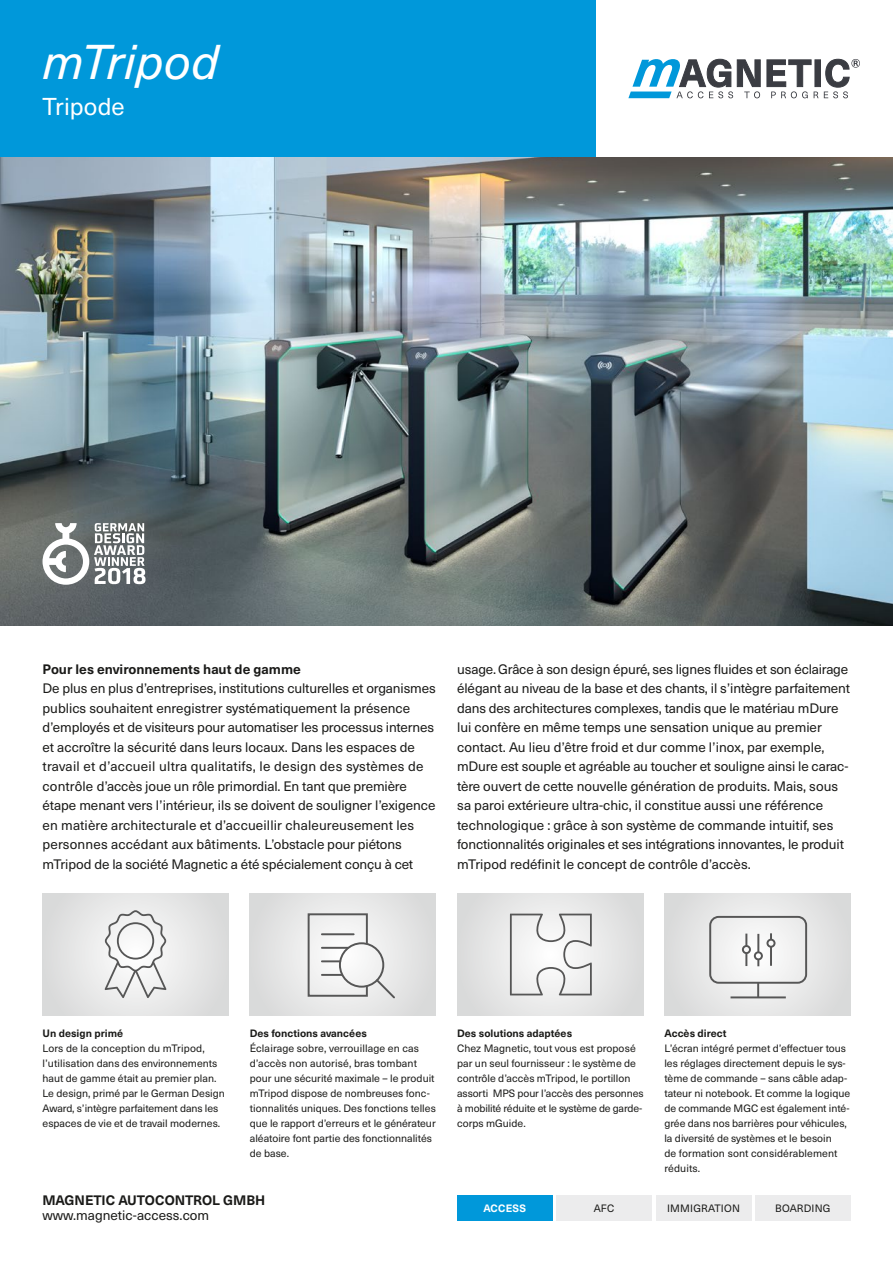
<style>
.page{position:relative;width:893px;height:1263px;background:#fff}
.page>*{position:absolute;margin:0;border:0;box-sizing:border-box;transform-origin:0 0}
.t1{font:italic 48px "Neue Haas Unica Pro";color:#fff}
.t2{font:24px "Neue Haas Unica Pro";color:#fff}
.t3{font:13.5px/19.5px "Neue Haas Unica Pro";letter-spacing:-.005em;color:#1a1a18}
.t4{font:700 13.5px "Neue Haas Unica Pro";color:#1a1a18}
.t5{font:10.5px/15px "Neue Haas Unica Pro";color:#1a1a18}
.t6{font:700 10.5px "Neue Haas Unica Pro";color:#1a1a18}
.t7{font:10.5px "Neue Haas Unica Pro";letter-spacing:.02em;color:#1a1a18}
.t8{font:700 10.5px "Neue Haas Unica Pro";letter-spacing:.02em;color:#fff}
</style>
<div class="page">
<div style="left:815px;top:60px;width:5px;height:27px;background:#3a3c42"></div>
<svg style="left:628px;top:59px;width:132px;height:39px"></svg>
<svg style="left:767px;top:60px;width:51px;height:38px"></svg>
<svg style="left:824px;top:59px;width:36px;height:39px"></svg>
<div style="left:0;top:0;width:595px;height:157px;background:#0098da"></div>
<div style="left:457px;top:1195px;width:95px;height:25px;background:#0098da"></div>
<div style="left:556px;top:1195px;width:96px;height:25px;background:#ececed"></div>
<div style="left:656px;top:1195px;width:95px;height:25px;background:#ececed"></div>
<div style="left:755px;top:1195px;width:95px;height:25px;background:#ececed"></div>
<img style="left:0;top:157px;width:893px;height:468px">
<svg style="left:43px;top:523px;width:102px;height:62px"></svg>
<div style="left:250px;top:893px;width:186px;height:122px;background:#e2e3e3"></div>
<svg style="left:307px;top:912px;width:88px;height:88px"></svg>
<hr style="left:322px;top:974px;width:20px;height:2px;background:#565656">
<div style="left:43px;top:893px;width:186px;height:122px;background:#e4e4e4"></div>
<svg style="left:105px;top:910px;width:61px;height:88px"></svg>
<div style="left:457px;top:893px;width:186px;height:122px;background:#e3e3e3"></div>
<svg style="left:510px;top:913px;width:82px;height:82px"></svg>
<div style="left:664px;top:893px;width:186px;height:122px;background:#e1e2e2"></div>
<svg style="left:709px;top:907px;width:96px;height:91px"></svg>
<h1 class="t1" style="left:43px;top:34px;width:178px">mTripod</h1>
<h2 class="t2" style="left:43px;top:92px;width:84px">Tripode</h2>
<p class="t4" style="left:43px;top:661px;width:260px">Pour les environnements haut de gamme</p>
<p class="t3" style="left:43px;top:679px;width:395px">De plus en plus d’entreprises, institutions culturelles et organismes publics souhaitent enregistrer systématiquement la présence d’employés et de visiteurs pour automatiser les processus internes et accroître la sécurité dans leurs locaux. Dans les espaces de travail et d’accueil ultra qualitatifs, le design des systèmes de contrôle d’accès joue un rôle primordial. En tant que première étape menant vers l’intérieur, ils se doivent de souligner l’exigence en matière architecturale et d’accueillir chaleureusement les personnes accédant aux bâtiments. L’obstacle pour piétons mTripod de la société Magnetic a été spécialement conçu à cet</p>
<p class="t3" style="left:457px;top:659px;width:394px">usage. Grâce à son design épuré, ses lignes fluides et son éclairage élégant au niveau de la base et des chants, il s’intègre parfaitement dans des architectures complexes, tandis que le matériau mDure lui confère en même temps une sensation unique au premier contact. Au lieu d’être froid et dur comme l’inox, par exemple, mDure est souple et agréable au toucher et souligne ainsi le carac&shy;tère ouvert de cette nouvelle génération de produits. Mais, sous sa paroi extérieure ultra-chic, il constitue aussi une référence technologique : grâce à son système de commande intuitif, ses fonctionnalités originales et ses intégrations innovantes, le produit mTripod redéfinit le concept de contrôle d’accès.</p>
<p class="t6" style="left:43px;top:1027px;width:82px">Un design primé</p>
<p class="t5" style="left:43px;top:1041px;width:184px">Lors de la conception du mTripod, l’utilisation dans des environnements haut de gamme était au premier plan.<br>Le design, primé par le German Design Award, s’intègre parfaitement dans les espaces de vie et de travail modernes.</p>
<p class="t6" style="left:250px;top:1027px;width:119px">Des fonctions avancées</p>
<p class="t5" style="left:250px;top:1041px;width:188px">Éclairage sobre, verrouillage en cas d’accès non autorisé, bras tombant pour une sécurité maximale – le produit mTripod dispose de nombreuses fonc&shy;tionnalités uniques. Des fonctions telles que le rapport d’erreurs et le générateur aléatoire font partie des fonctionnalités de base.</p>
<p class="t4" style="left:43px;top:1192px;width:224px">MAGNETIC AUTOCONTROL GMBH</p>
<p class="t3" style="left:43px;top:1206px;width:168px">www.magnetic-access.com</p>
<p class="t6" style="left:457px;top:1027px;width:117px">Des solutions adaptées</p>
<p class="t5" style="left:457px;top:1041px;width:188px">Chez Magnetic, tout vous est proposé par un seul fournisseur : le système de contrôle d’accès mTripod, le portillon assorti MPS pour l’accès des personnes à mobilité réduite et le système de garde&shy;corps mGuide.</p>
<p class="t6" style="left:664px;top:1027px;width:64px">Accès direct</p>
<p class="t5" style="left:664px;top:1041px;width:187px">L’écran intégré permet d’effectuer tous les réglages directement depuis le sys&shy;tème de commande – sans câble adap&shy;tateur ni notebook. Et comme la logique de commande MGC est également inté&shy;grée dans nos barrières pour véhicules, la diversité de systèmes et le besoin<br>de formation sont considérablement réduits.</p>
<p class="t8" style="left:483px;top:1201px;width:44px">ACCESS</p>
<p class="t5" style="left:594px;top:1201px;width:22px">AFC</p>
<p class="t7" style="left:667px;top:1202px;width:74px">IMMIGRATION</p>
<p class="t7" style="left:775px;top:1202px;width:57px">BOARDING</p>
</div>
